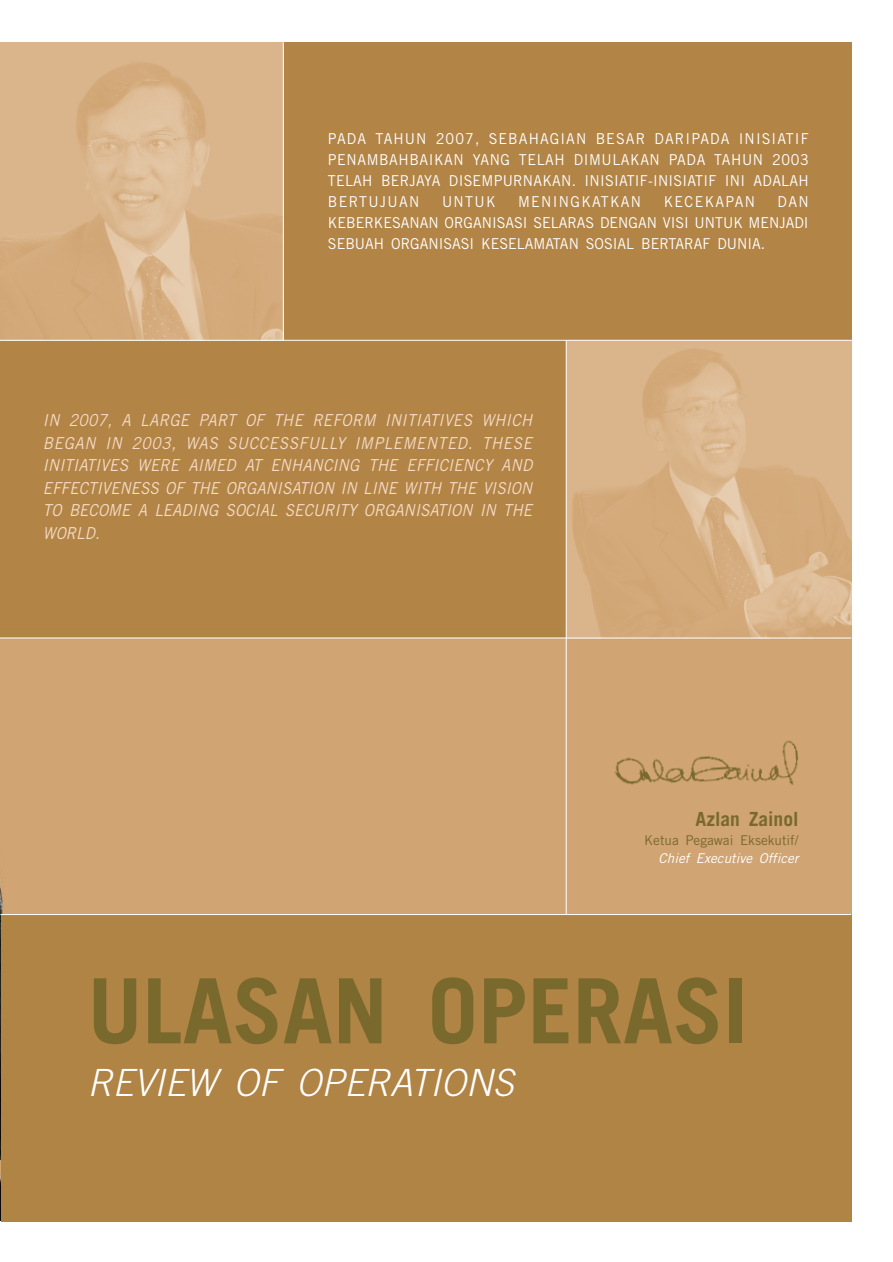
<style>
.page{position:relative;width:893px;height:1262px;background:#fff}
.page>*{position:absolute;margin:0;border:0;box-sizing:border-box;transform-origin:0 0}
.t1{font:700 90px "Trade Gothic";color:#79692d}
.t2{font:italic 300 37.5px "Trade Gothic";color:#fff}
.t3{font:700 19.5px "Trade Gothic";color:#79692d}
.t4{font:italic 16.5px/22.5px "Trade Gothic";color:#f5dac5;text-align:justify;scale:.93 1}
.t5{font:15px/21px "Trade Gothic";letter-spacing:.015em;color:#fff;text-align:justify;scale:.95 1}
.t6{font:15px "Trade Gothic";letter-spacing:.09em;color:#fff;scale:.95 1}
.t7{font:13.5px "Trade Gothic";color:#79692d}
.t8{font:italic 13.5px "Trade Gothic";color:#fff}
</style>
<div class="page">
<img style="left:1px;top:43px;width:850px;height:871px">
<div style="left:1px;top:914px;width:850px;height:308px;background:#b08445"></div>
<img style="left:567px;top:341px;width:284px;height:296px">
<img style="left:1px;top:43px;width:282px;height:297px">
<hr style="left:566px;top:340px;width:1px;height:574px;background:#fff">
<hr style="left:1px;top:340px;width:850px;height:1px;background:#fff">
<hr style="left:1px;top:637px;width:850px;height:1px;background:#fff">
<hr style="left:283px;top:43px;width:1px;height:297px;background:#fff">
<hr style="left:1px;top:914px;width:850px;height:1px;background:#fff">
<img style="left:608px;top:729px;width:195px;height:70px">
<p class="t5" style="left:328px;top:129px;width:507px">PADA TAHUN 2007, SEBAHAGIAN BESAR DARIPADA INISIATIF PENAMBAHBAIKAN YANG TELAH DIMULAKAN PADA TAHUN 2003<br>TELAH BERJAYA DISEMPURNAKAN. INISIATIF-INISIATIF INI ADALAH BERTUJUAN</p>
<p class="t5" style="left:442px;top:192px;width:58px">UNTUK</p>
<p class="t6" style="left:518px;top:196px;width:131px">MENINGKATKAN</p>
<p class="t6" style="left:663px;top:196px;width:97px">KECEKAPAN</p>
<p class="t5" style="left:328px;top:192px;width:507px;text-indent:449px">DAN KEBERKESANAN ORGANISASI SELARAS DENGAN VISI UNTUK MENJADI SEBUAH ORGANISASI KESELAMATAN SOSIAL BERTARAF DUNIA.</p>
<p class="t4" style="left:43px;top:410px;width:527px">IN 2007, A LARGE PART OF THE REFORM INITIATIVES WHICH BEGAN IN 2003, WAS SUCCESSFULLY IMPLEMENTED. THESE INITIATIVES WERE AIMED AT ENHANCING THE EFFICIENCY AND EFFECTIVENESS OF THE ORGANISATION IN LINE WITH THE VISION TO BECOME A LEADING SOCIAL SECURITY ORGANISATION IN THE WORLD.</p>
<h3 class="t3" style="left:695px;top:812px;width:104px">Azlan Zainol</h3>
<p class="t7" style="left:644px;top:835px;width:156px">Ketua Pegawai Eksekutif/</p>
<p class="t8" style="left:658px;top:853px;width:141px">Chief Executive Officer</p>
<h1 class="t1" style="left:88px;top:978px;width:662px">ULASAN OPERASI</h1>
<h2 class="t2" style="left:88px;top:1068px;width:427px">REVIEW OF OPERATIONS</h2>
</div>
